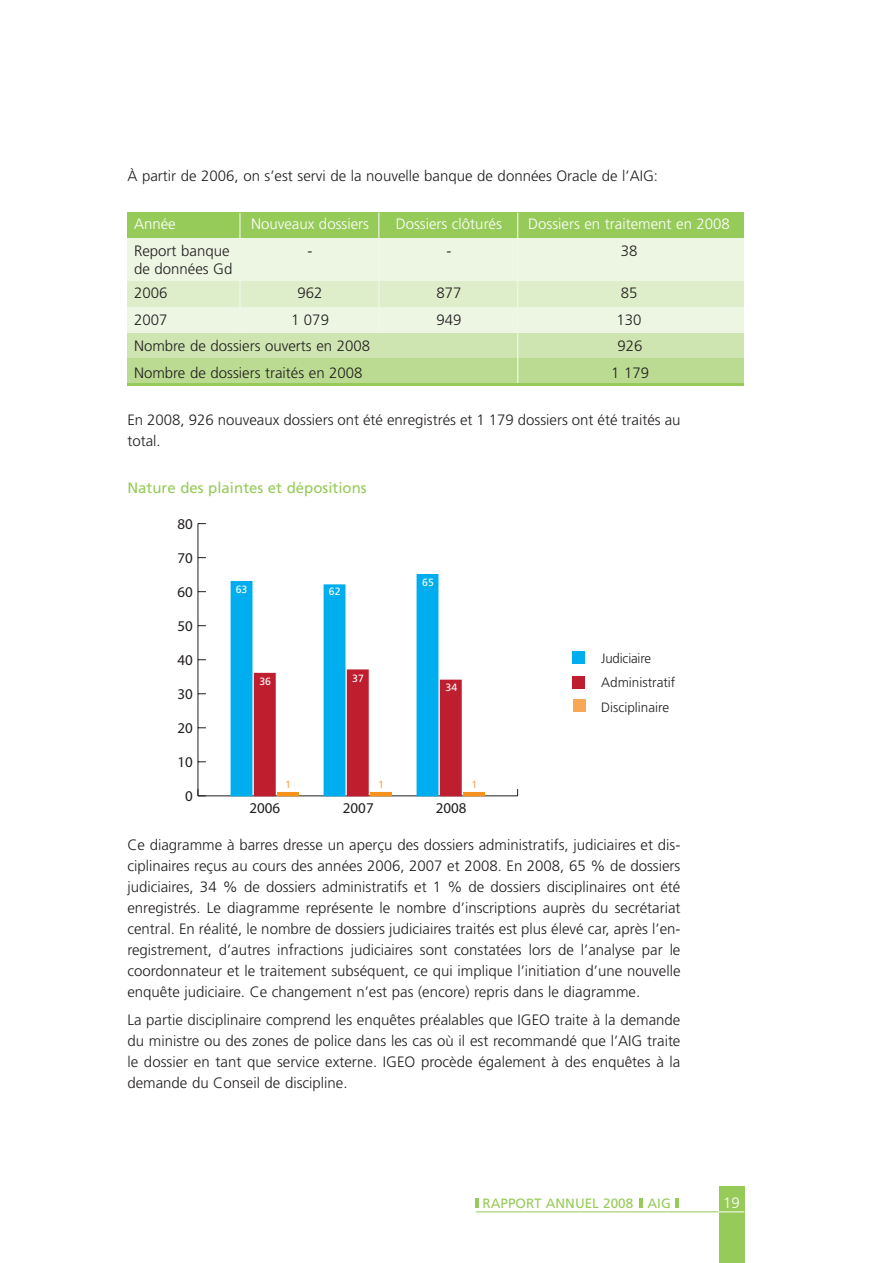
<style>
.page{position:relative;width:893px;height:1263px;background:#fff}
.page>*{position:absolute;margin:0;border:0;box-sizing:border-box;transform-origin:0 0}
.t1{font:300 15px/21px "Frutiger";color:#231f20}
.t2{font:300 15px "Frutiger";color:#fff}
.t3{font:15px "Frutiger";color:#97cb59}
.t4{font:15px "Myriad Pro";color:#231f20}
.t5{font:300 13.5px/24.5px "Frutiger";color:#231f20}
.t6{font:13.5px "Frutiger";color:#97cb59}
.t7{font:10.5px "Frutiger";color:#fff}
.t8{font:10.5px "Frutiger";color:#faa755}
</style>
<div class="page">
<div style="left:718px;top:1186px;width:26px;height:77px;background:#97cb59"></div>
<svg style="left:675px;top:1199px;width:4px;height:9px"></svg>
<svg style="left:639px;top:1199px;width:3px;height:9px"></svg>
<svg style="left:476px;top:1199px;width:3px;height:9px"></svg>
<hr style="left:476px;top:1212px;width:242px;height:1px;background:#97cb59">
<svg style="left:718px;top:1212px;width:26px;height:1px"></svg>
<div style="left:127px;top:213px;width:617px;height:25px;background:#97cb59"></div>
<div style="left:127px;top:238px;width:617px;height:44px;background:#edf5e3"></div>
<div style="left:127px;top:282px;width:617px;height:25px;background:#deedca"></div>
<div style="left:127px;top:307px;width:617px;height:26px;background:#edf5e3"></div>
<div style="left:127px;top:333px;width:617px;height:25px;background:#cee5b1"></div>
<div style="left:127px;top:358px;width:617px;height:26px;background:#bbdb92"></div>
<hr style="left:239px;top:213px;width:1px;height:120px;background:#f2f8eb">
<hr style="left:378px;top:213px;width:1px;height:120px;background:#f2f8eb">
<hr style="left:517px;top:213px;width:1px;height:171px;background:#f2f8eb">
<hr style="left:127px;top:384px;width:617px;height:2px;background:#97cb59">
<hr style="left:198px;top:795px;width:319px;height:1px;background:#231f20">
<hr style="left:197px;top:524px;width:1px;height:272px;background:#231f20">
<svg style="left:197px;top:789px;width:9px;height:7px"></svg>
<div style="left:463px;top:792px;width:21px;height:4px;border:1px solid #f7931d"></div>
<div style="left:440px;top:680px;width:21px;height:116px;background:#be1e2d"></div>
<div style="left:417px;top:575px;width:21px;height:221px;background:#00aeef"></div>
<div style="left:370px;top:792px;width:21px;height:4px;border:1px solid #f7931d"></div>
<div style="left:347px;top:670px;width:21px;height:126px;background:#be1e2d"></div>
<div style="left:324px;top:585px;width:21px;height:211px;background:#00aeef"></div>
<div style="left:277px;top:792px;width:22px;height:4px;border:1px solid #f7931d"></div>
<div style="left:254px;top:673px;width:21px;height:123px;background:#be1e2d"></div>
<div style="left:231px;top:581px;width:21px;height:215px;background:#00aeef"></div>
<div style="left:572px;top:651px;width:13px;height:13px;background:#00aeef"></div>
<div style="left:572px;top:676px;width:13px;height:13px;background:#be1e2d"></div>
<div style="left:572px;top:699px;width:13px;height:13px;background:#faa755"></div>
<p class="t1" style="left:127px;top:167px;width:532px">À partir de 2006, on s’est servi de la nouvelle banque de données Oracle de l’AIG:</p>
<p class="t2" style="left:134px;top:218px;width:43px">Année</p>
<p class="t2" style="left:251px;top:218px;width:119px">Nouveaux dossiers</p>
<p class="t2" style="left:395px;top:218px;width:108px">Dossiers clôturés</p>
<p class="t2" style="left:528px;top:218px;width:203px">Dossiers en traitement en 2008</p>
<p class="t1" style="left:134px;top:241px;width:97px">Report banque</p>
<p class="t1" style="left:307px;top:241px;width:6px">-</p>
<p class="t1" style="left:446px;top:241px;width:6px">-</p>
<p class="t1" style="left:620px;top:241px;width:18px">38</p>
<p class="t1" style="left:134px;top:258px;width:100px;line-height:24.5px">de données Gd<br>2006</p>
<p class="t1" style="left:297px;top:284px;width:27px">962</p>
<p class="t1" style="left:436px;top:284px;width:27px">877</p>
<p class="t1" style="left:620px;top:284px;width:18px">85</p>
<p class="t1" style="left:134px;top:310px;width:35px">2007</p>
<p class="t1" style="left:291px;top:310px;width:39px">1 079</p>
<p class="t1" style="left:436px;top:310px;width:27px">949</p>
<p class="t1" style="left:616px;top:310px;width:27px">130</p>
<p class="t1" style="left:134px;top:337px;width:238px">Nombre de dossiers ouverts en 2008</p>
<p class="t1" style="left:617px;top:337px;width:27px">926</p>
<p class="t1" style="left:134px;top:363px;width:230px">Nombre de dossiers traités en 2008</p>
<p class="t1" style="left:611px;top:363px;width:39px">1 179</p>
<p class="t1" style="left:127px;top:411px;width:554px">En 2008, 926 nouveaux dossiers ont été enregistrés et 1 179 dossiers ont été traités au total.</p>
<p class="t3" style="left:127px;top:482px;width:241px">Nature des plaintes et dépositions</p>
<p class="t4" style="left:177px;top:515px;width:17px">80</p>
<p class="t4" style="left:177px;top:549px;width:17px">70</p>
<p class="t4" style="left:177px;top:583px;width:17px">60</p>
<p class="t4" style="left:177px;top:617px;width:17px">50</p>
<p class="t4" style="left:177px;top:651px;width:17px">40</p>
<p class="t4" style="left:177px;top:685px;width:17px">30</p>
<p class="t4" style="left:177px;top:719px;width:17px">20</p>
<p class="t4" style="left:177px;top:753px;width:17px">10</p>
<p class="t4" style="left:185px;top:788px;width:9px">0</p>
<p class="t7" style="left:236px;top:585px;width:13px">63</p>
<p class="t7" style="left:329px;top:587px;width:13px">62</p>
<p class="t7" style="left:259px;top:677px;width:13px">36</p>
<p class="t7" style="left:352px;top:674px;width:13px">37</p>
<p class="t7" style="left:422px;top:578px;width:13px">65</p>
<p class="t7" style="left:445px;top:683px;width:13px">34</p>
<p class="t8" style="left:285px;top:780px;width:7px">1</p>
<p class="t8" style="left:378px;top:780px;width:7px">1</p>
<p class="t8" style="left:471px;top:780px;width:7px">1</p>
<p class="t4" style="left:249px;top:799px;width:32px">2006</p>
<p class="t4" style="left:343px;top:799px;width:32px">2007</p>
<p class="t4" style="left:436px;top:799px;width:32px">2008</p>
<p class="t5" style="left:601px;top:647px;width:76px">Judiciaire<br>Administratif<br>Disciplinaire</p>
<p class="t1" style="left:127px;top:836px;width:554px;text-align:justify">Ce diagramme à barres dresse un aperçu des dossiers administratifs, judiciaires et dis&shy;ciplinaires reçus au cours des années 2006, 2007 et 2008. En 2008, 65 % de dossiers judiciaires, 34 % de dossiers administratifs et 1 % de dossiers disciplinaires ont été enregistrés. Le diagramme représente le nombre d’inscriptions auprès du secrétariat central. En réalité, le nombre de dossiers judiciaires traités est plus élevé car, après l’en&shy;registrement, d’autres infractions judiciaires sont constatées lors de l’analyse par le coordonnateur et le traitement subséquent, ce qui implique l’initiation d’une nouvelle enquête judiciaire. Ce changement n’est pas (encore) repris dans le diagramme.</p>
<p class="t1" style="left:127px;top:1010px;width:554px;text-align:justify">La partie disciplinaire comprend les enquêtes préalables que IGEO traite à la demande du ministre ou des zones de police dans les cas où il est recommandé que l’AIG traite le dossier en tant que service externe. IGEO procède également à des enquêtes à la demande du Conseil de discipline.</p>
<p class="t6" style="left:482px;top:1198px;width:190px">RAPPORT ANNUEL 2008 AIG</p>
<p class="t2" style="left:723px;top:1197px;width:18px">19</p>
</div>
